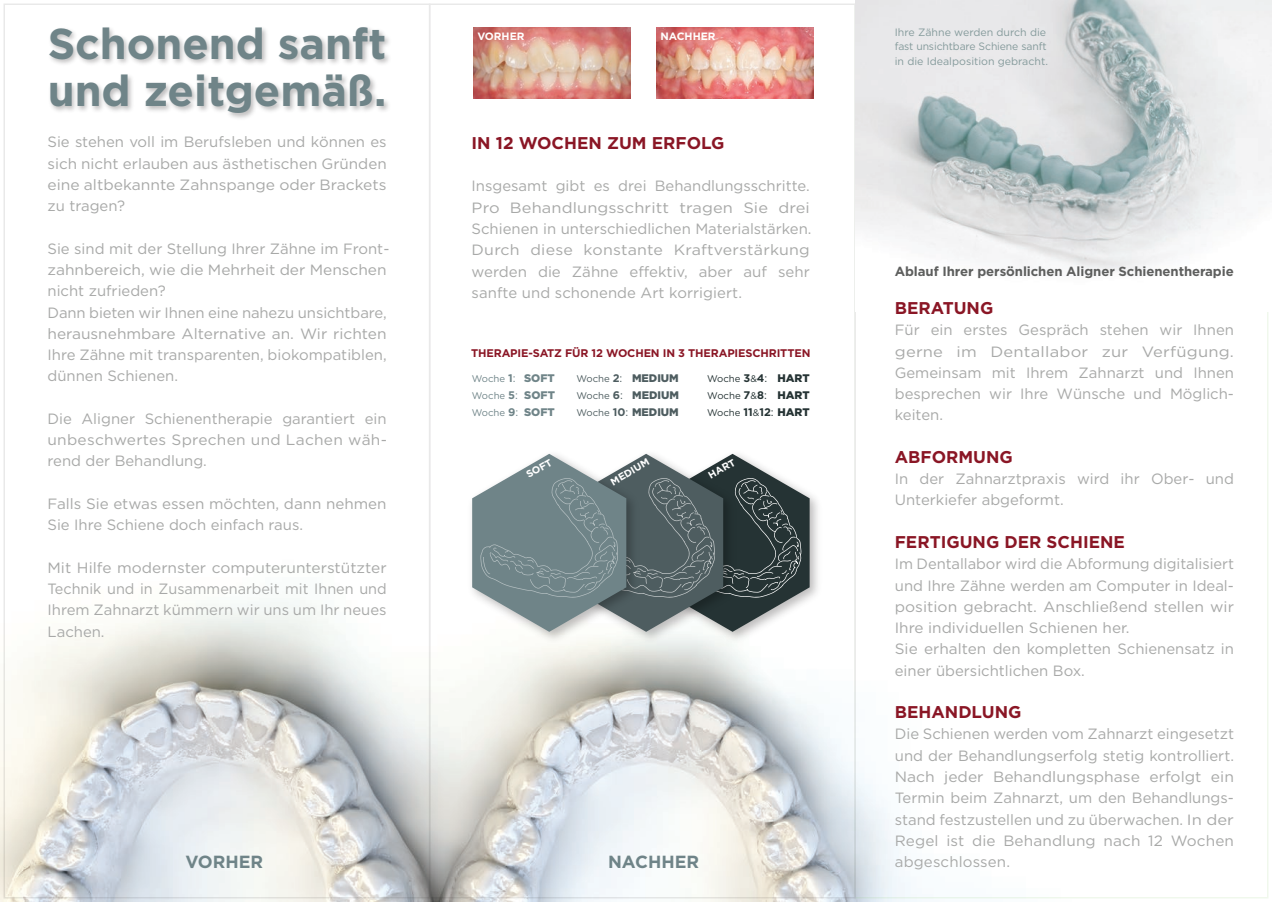
<style>
.page{position:relative;width:1272px;height:902px;background:#fff}
.page>*{position:absolute;margin:0;border:0;box-sizing:border-box;transform-origin:0 0}
.t1{font:700 43.2px/46.8px "Gotham";color:#6f8488}
.t2{font:700 17.55px "Gotham";color:#6f8488}
.t3{font:700 16.95px "Gotham";color:#8a1625}
.t4{font:14.85px/21.3px "Gotham";color:#a8a9a8;text-align:justify}
.t5{font:14.85px/21.3px "Gotham";color:#a8a9a8;text-align:justify;scale:1.04 1}
.t6{font:700 13.2px "Gotham";letter-spacing:-.005em;color:#5e5f5e}
.t7{font:700 11.1px "Gotham";letter-spacing:-.01em;color:#8a1625}
.t8{font:900 10.95px "Gotham";color:#4e5d60}
.t9{font:10.65px/14.9px "Gotham";color:#849a9b}
.t10{font:700 10.65px "Gotham";color:#fff}
.t11{font:700 10.05px "Gotham";color:#fff}
.t12{font:9.6px "Gotham";color:#253334}
.t13{font:9.6px "Gotham";color:#6f8488}
.s1{font-weight:700;font-size:10.95px}
.s2{font-size:10.95px}
.s3{font-weight:900;font-size:10.95px}
.s4{font-weight:400;font-size:9.6px}
.s5{font-weight:700}
.s6{font-weight:400}
.s7{font-size:9.45px}
</style>
<div class="page">
<img style="left:0;top:266px;width:1026px;height:635px">
<img style="left:855px;top:0;width:416px;height:311px">
<img style="left:50px;top:28px;width:339px;height:90px">
<img style="left:739px;top:446px;width:86px;height:201px">
<img style="left:642px;top:446px;width:97px;height:201px">
<img style="left:464px;top:446px;width:178px;height:201px">
<svg style="left:472px;top:454px;width:337px;height:177px;background:#748284"></svg>
<img style="left:473px;top:28px;width:158px;height:70px">
<img style="left:656px;top:28px;width:157px;height:70px">
<h1 class="t1" style="left:48px;top:19px;width:340px">Schonend sanft und zeitgemäß.</h1>
<p class="t4" style="left:47px;top:131px;width:341px">Sie stehen voll im Berufsleben und können es sich nicht erlauben aus ästhetischen Gründen eine altbekannte Zahnspange oder Brackets zu tragen?</p>
<p class="t4" style="left:47px;top:237px;width:343px;text-align:left">Sie sind mit der Stellung Ihrer Zähne im Front&shy;zahnbereich, wie die Mehrheit der Menschen nicht zufrieden?<br>Dann bieten wir Ihnen eine nahezu unsichtbare, herausnehmbare Alternative an. Wir richten Ihre Zähne mit transparenten, biokompatiblen, dünnen Schienen.</p>
<p class="t4" style="left:47px;top:407px;width:341px">Die Aligner Schienentherapie garantiert ein unbeschwertes Sprechen und Lachen wäh&shy;rend der Behandlung.</p>
<p class="t4" style="left:47px;top:492px;width:340px">Falls Sie etwas essen möchten, dann nehmen<br>Sie Ihre Schiene doch einfach raus.</p>
<p class="t5" style="left:47px;top:556px;width:327px">Mit Hilfe modernster computerunterstützter Technik und in Zusammenarbeit mit Ihnen und Ihrem Zahnarzt kümmern wir uns um Ihr neues Lachen.</p>
<p class="t10" style="left:477px;top:30px;width:49px">VORHER</p>
<p class="t10" style="left:660px;top:30px;width:57px">NACHHER</p>
<p class="t3" style="left:471px;top:133px;width:254px">IN 12 WOCHEN ZUM ERFOLG</p>
<p class="t4" style="left:471px;top:175px;width:341px">Insgesamt gibt es drei Behandlungsschritte.<br>Pro Behandlungsschritt tragen Sie drei Schienen in unterschiedlichen Materialstärken.<br>Durch diese konstante Kraftverstärkung werden die Zähne effektiv, aber auf sehr sanfte und schonende Art korrigiert.</p>
<p class="t7" style="left:471px;top:346px;width:341px">THERAPIE-SATZ FÜR 12 WOCHEN IN 3 THERAPIESCHRITTEN</p>
<p class="t13" style="left:472px;top:373px;width:85px">Woche <span class="s1">1</span><span class="s2">:</span> <span class="s3">SOFT</span></p>
<p class="t8" style="left:576px;top:372px;width:104px"><span class="s4">Woche</span> <span class="s5">2</span><span class="s6">:</span> MEDIUM</p>
<p class="t12" style="left:707px;top:373px;width:104px">Woche <span class="s1">3</span><span class="s7">&amp;</span><span class="s1">4</span><span class="s2">:</span> <span class="s3">HART</span></p>
<p class="t13" style="left:472px;top:390px;width:85px">Woche <span class="s1">5</span><span class="s2">:</span> <span class="s3">SOFT</span></p>
<p class="t8" style="left:576px;top:389px;width:104px"><span class="s4">Woche</span> <span class="s5">6</span><span class="s6">:</span> MEDIUM</p>
<p class="t12" style="left:707px;top:390px;width:104px">Woche <span class="s1">7</span><span class="s7">&amp;</span><span class="s1">8</span><span class="s2">:</span> <span class="s3">HART</span></p>
<p class="t13" style="left:472px;top:407px;width:85px">Woche <span class="s1">9</span><span class="s2">:</span> <span class="s3">SOFT</span></p>
<p class="t8" style="left:576px;top:406px;width:104px"><span class="s4">Woche</span> <span class="s5">10</span><span class="s6">:</span> MEDIUM</p>
<p class="t12" style="left:707px;top:407px;width:104px">Woche <span class="s1">11</span><span class="s7">&amp;</span><span class="s1">12</span><span class="s2">:</span> <span class="s3">HART</span></p>
<p class="t11" style="left:524px;top:470px;width:30px;rotate:-30deg">SOFT</p>
<p class="t11" style="left:608px;top:477px;width:44px;rotate:-30deg">MEDIUM</p>
<p class="t11" style="left:706px;top:471px;width:31px;rotate:-30deg">HART</p>
<p class="t9" style="left:894px;top:24px;width:155px">Ihre Zähne werden durch die fast unsichtbare Schiene sanft in die Idealposition gebracht.</p>
<p class="t6" style="left:894px;top:264px;width:340px">Ablauf Ihrer persönlichen Aligner Schienentherapie</p>
<p class="t3" style="left:894px;top:298px;width:100px">BERATUNG</p>
<p class="t4" style="left:894px;top:319px;width:341px">Für ein erstes Gespräch stehen wir Ihnen gerne im Dentallabor zur Verfügung.<br>Gemeinsam mit Ihrem Zahnarzt und Ihnen besprechen wir Ihre Wünsche und Möglich&shy;keiten.</p>
<p class="t3" style="left:894px;top:447px;width:120px">ABFORMUNG</p>
<p class="t4" style="left:894px;top:468px;width:341px">In der Zahnarztpraxis wird ihr Ober- und<br>Unterkiefer abgeformt.</p>
<p class="t3" style="left:894px;top:532px;width:232px">FERTIGUNG DER SCHIENE</p>
<p class="t4" style="left:894px;top:553px;width:341px;text-align:left">Im Dentallabor wird die Abformung digitalisiert und Ihre Zähne werden am Computer in Ideal&shy;position gebracht. Anschließend stellen wir Ihre individuellen Schienen her.<br>Sie erhalten den kompletten Schienensatz in einer übersichtlichen Box.</p>
<p class="t3" style="left:894px;top:702px;width:128px">BEHANDLUNG</p>
<p class="t4" style="left:894px;top:723px;width:341px">Die Schienen werden vom Zahnarzt eingesetzt und der Behandlungserfolg stetig kontrolliert.<br>Nach jeder Behandlungsphase erfolgt ein Termin beim Zahnarzt, um den Behandlungs&shy;stand festzustellen und zu überwachen. In der Regel ist die Behandlung nach 12 Wochen</p>
<p class="t2" style="left:185px;top:851px;width:79px">VORHER</p>
<p class="t2" style="left:608px;top:851px;width:92px">NACHHER</p>
<p class="t4" style="left:894px;top:850px;width:117px">abgeschlossen.</p>
</div>
